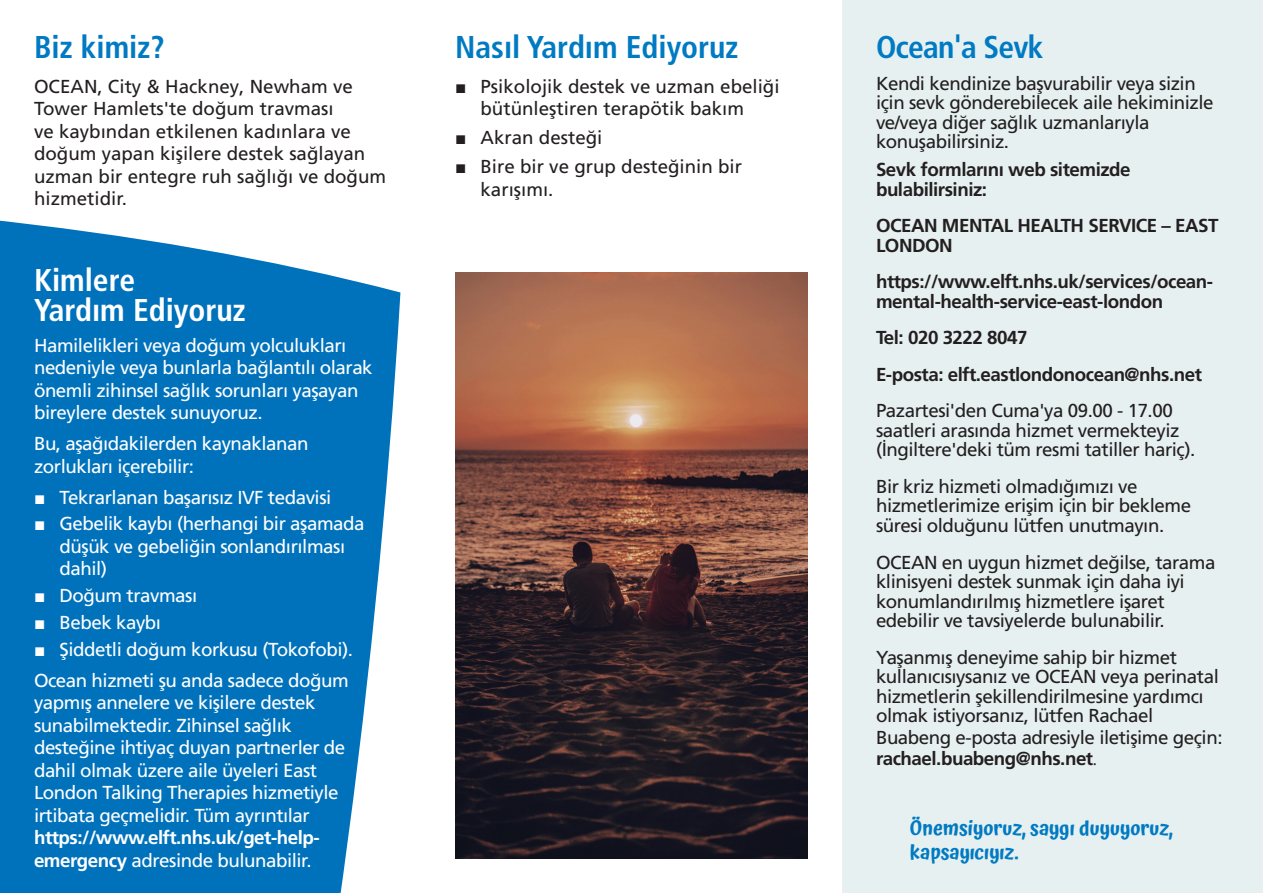
<style>
.page{position:relative;width:1263px;height:893px;background:#fff}
.page>*{position:absolute;margin:0;border:0;box-sizing:border-box;transform-origin:0 0}
.t1{font:700 condensed 31.5px "Frutiger LT Com";color:#007ac2}
.t2{font:700 condensed 31.5px/30px "Frutiger LT Com";color:#fff}
.t3{font:700 condensed 31.5px "Frutiger LT Com";letter-spacing:-.025em;color:#007ac2}
.t4{font:600 19.95px/23.9px "Atma";color:#007ac2}
.t5{font:18.75px/19.5px "Frutiger LT Com";letter-spacing:-.025em;color:#231f20}
.t6{font:18.75px/22.5px "Frutiger LT Com";letter-spacing:-.025em;color:#fff}
.t7{font:18.75px/22.5px "Frutiger LT Com";color:#231f20}
.t8{font:700 18.75px/19.5px "Frutiger LT Com";letter-spacing:-.025em;color:#231f20}
.s1{font-family:"Arial"}
.s2{font-weight:700}
.s3{font-family:"Minion Pro";font-size:18px}
</style>
<div class="page">
<svg style="left:0;top:220px;width:400px;height:673px;background:#1a80c2"></svg>
<div style="left:842px;top:0;width:421px;height:893px;background:#e7f0f1"></div>
<img style="left:455px;top:272px;width:353px;height:587px">
<p class="t1" style="left:34px;top:28px;width:132px">Biz kimiz?</p>
<p class="t7" style="left:34px;top:75px;width:354px">OCEAN, City &amp; Hackney, Newham ve<br>Tower Hamlets'te doğum travması<br>ve kaybından etkilenen kadınlara ve doğum yapan kişilere destek sağlayan uzman bir entegre ruh sağlığı ve doğum hizmetidir.</p>
<p class="t2" style="left:34px;top:265px;width:213px">Kimlere<br>Yardım Ediyoruz</p>
<p class="t6" style="left:34px;top:334px;width:340px">Hamilelikleri veya doğum yolculukları nedeniyle veya bunlarla bağlantılı olarak önemli zihinsel sağlık sorunları yaşayan bireylere destek sunuyoruz.</p>
<p class="t6" style="left:34px;top:432px;width:276px">Bu, aşağıdakilerden kaynaklanan zorlukları içerebilir:</p>
<p class="t6" style="left:34px;top:486px;width:299px"><span class="s1">■</span> Tekrarlanan başarısız IVF tedavisi</p>
<p class="t6" style="left:60px;top:513px;width:307px;text-indent:-26px"><span class="s1">■</span> Gebelik kaybı (herhangi bir aşamada düşük ve gebeliğin sonlandırılması dahil)</p>
<p class="t6" style="left:34px;top:584px;width:165px"><span class="s1">■</span> Doğum travması</p>
<p class="t6" style="left:34px;top:611px;width:129px"><span class="s1">■</span> Bebek kaybı</p>
<p class="t6" style="left:34px;top:638px;width:321px"><span class="s1">■</span> Şiddetli doğum korkusu (Tokofobi).</p>
<p class="t6" style="left:34px;top:669px;width:316px">Ocean hizmeti şu anda sadece doğum yapmış annelere ve kişilere destek sunabilmektedir. Zihinsel sağlık desteğine ihtiyaç duyan partnerler de dahil olmak üzere aile üyeleri East London Talking Therapies hizmetiyle irtibata geçmelidir. Tüm ayrıntılar <span class="s2">https://www.elft.nhs.uk/get-help&shy;emergency</span> adresinde bulunabilir.</p>
<p class="t1" style="left:455px;top:28px;width:285px">Nasıl Yardım Ediyoruz</p>
<p class="t7" style="left:455px;top:75px;width:326px;text-align:center"><span class="s1">■</span> Psikolojik destek ve uzman ebeliği bütünleştiren terapötik bakım</p>
<p class="t7" style="left:455px;top:126px;width:149px"><span class="s1">■</span> Akran desteği</p>
<p class="t7" style="left:480px;top:155px;width:263px;text-indent:-26px"><span class="s1">■</span> Bire bir ve grup desteğinin bir karışımı.</p>
<p class="t3" style="left:876px;top:28px;width:169px">Ocean'a Sevk</p>
<p class="t5" style="left:876px;top:73px;width:339px">Kendi kendinize başvurabilir veya sizin için sevk gönderebilecek aile hekiminizle ve/veya diğer sağlık uzmanlarıyla konuşabilirsiniz.</p>
<p class="t8" style="left:876px;top:160px;width:256px">Sevk formlarını web sitemizde bulabilirsiniz:</p>
<p class="t8" style="left:876px;top:216px;width:344px">OCEAN MENTAL HEALTH SERVICE – EAST<br>LONDON</p>
<p class="t8" style="left:876px;top:272px;width:339px">https://www.elft.nhs.uk/services/ocean&shy;mental-health-service-east-london</p>
<p class="t8" style="left:876px;top:328px;width:153px">Tel: 020 3222 8047</p>
<p class="t8" style="left:876px;top:365px;width:327px">E-posta: elft.eastlondonocean@nhs.net</p>
<p class="t5" style="left:876px;top:401px;width:321px">Pazartesi'den Cuma'ya 09.00 - 17.00 saatleri arasında hizmet vermekteyiz (İngiltere'deki tüm resmi tatiller hariç).</p>
<p class="t5" style="left:876px;top:477px;width:317px">Bir kriz hizmeti olmadığımızı ve hizmetlerimize erişim için bir bekleme süresi olduğunu lütfen unutmayın.</p>
<p class="t5" style="left:876px;top:552px;width:341px">OCEAN en uygun hizmet değilse, tarama klinisyeni destek sunmak için daha iyi konumlandırılmış hizmetlere işaret edebilir ve tavsiyelerde bulunabilir.</p>
<p class="t5" style="left:876px;top:647px;width:344px">Yaşanmış deneyime sahip bir hizmet kullanıcısıysanız ve OCEAN veya perinatal hizmetlerin şekillendirilmesine yardımcı olmak istiyorsanız, lütfen Rachael</p>
<p class="t5" style="left:876px;top:726px;width:348px;line-height:21.6px">Buabeng e-posta adresiyle iletişime geçin: <span class="s2">rachael.buabeng@nhs.net</span><span class="s3">.</span></p>
<p class="t4" style="left:910px;top:817px;width:265px">Önemsiyoruz, saygı duyuyoruz, kapsayıcıyız.</p>
</div>
